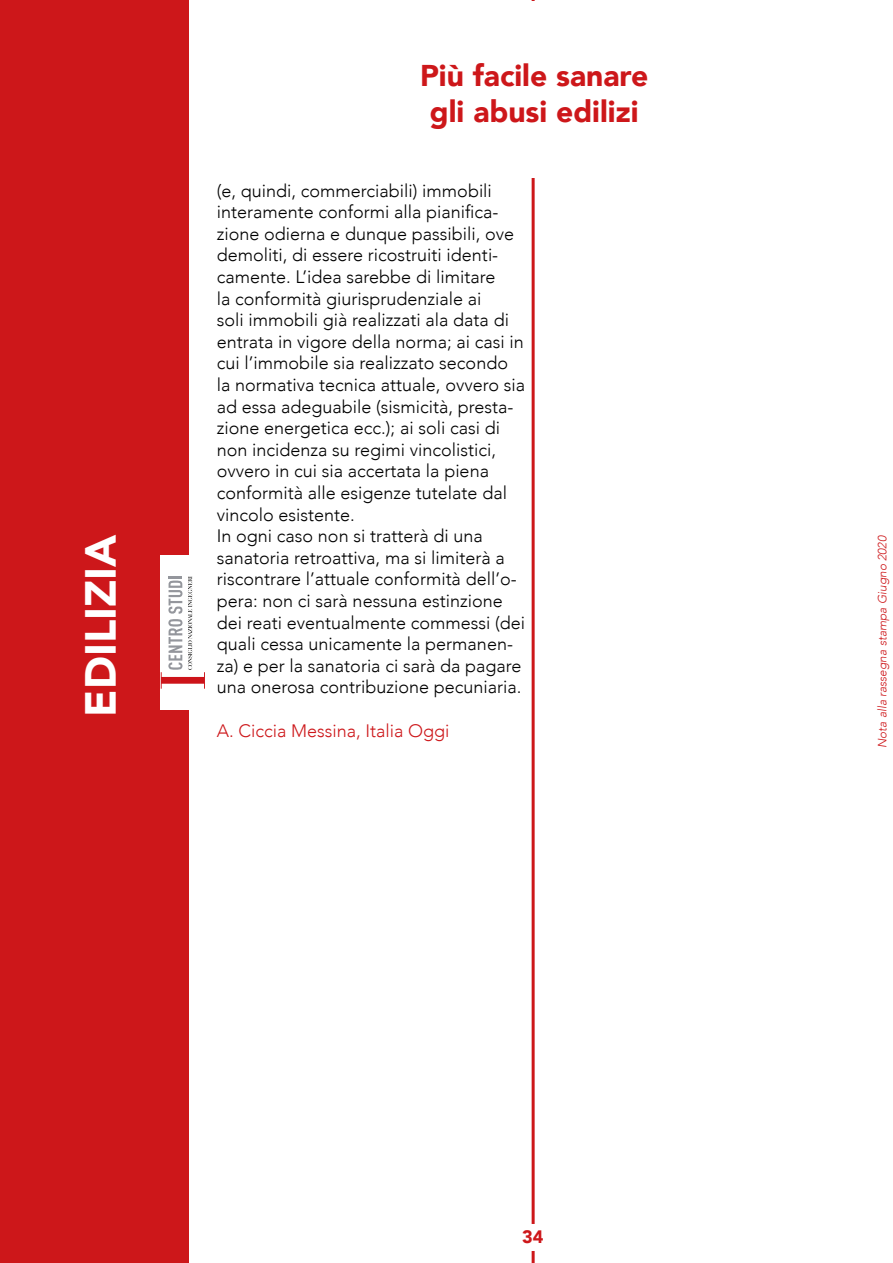
<style>
.page{position:relative;width:893px;height:1263px;background:#fff}
.page>*{position:absolute;margin:0;border:0;box-sizing:border-box;transform-origin:0 0}
.t1{font:900 43.5px "Avenir";color:#fff}
.t2{font:900 30px/36px "Avenir";color:#cd171a;text-align:center}
.t3{font:300 18px/21.6px "Avenir";color:#000}
.t4{font:300 18px "Avenir";color:#cd171a}
.t5{font:900 18px "Avenir";color:#cd171a}
.t6{font:italic 300 12px "Avenir";color:#cd171a}
</style>
<div class="page">
<hr style="left:532px;top:0;width:3px;height:1263px;background:#cd171a">
<div style="left:0;top:0;width:188px;height:1263px;background:#cd171a"></div>
<div style="left:489px;top:1px;width:72px;height:12px;background:#fff"></div>
<div style="left:516px;top:1225px;width:33px;height:25px;background:#fff"></div>
<div style="left:495px;top:166px;width:73px;height:12px;background:#fff"></div>
<div style="left:161px;top:555px;width:56px;height:155px;background:#fff"></div>
<svg style="left:161px;top:576px;width:44px;height:113px"></svg>
<div style="left:220px;top:13px;width:629px;height:153px;background:#fff"></div>
<h1 class="t1" style="left:63px;top:717px;width:184px;rotate:-90deg">EDILIZIA</h1>
<h2 class="t2" style="left:420px;top:57px;width:230px">Più facile sanare gli abusi edilizi</h2>
<p class="t3" style="left:217px;top:180px;width:310px">(e, quindi, commerciabili) immobili interamente conformi alla pianifica&shy;zione odierna e dunque passibili, ove demoliti, di essere ricostruiti identi&shy;camente. L’idea sarebbe di limitare<br>la conformità giurisprudenziale ai<br>soli immobili già realizzati ala data di entrata in vigore della norma; ai casi in cui l’immobile sia realizzato secondo la normativa tecnica attuale, ovvero sia ad essa adeguabile (sismicità, presta&shy;zione energetica ecc.); ai soli casi di non incidenza su regimi vincolistici, ovvero in cui sia accertata la piena conformità alle esigenze tutelate dal vincolo esistente.<br>In ogni caso non si tratterà di una sanatoria retroattiva, ma si limiterà a riscontrare l’attuale conformità dell’o&shy;pera: non ci sarà nessuna estinzione dei reati eventualmente commessi (dei quali cessa unicamente la permanen&shy;za) e per la sanatoria ci sarà da pagare una onerosa contribuzione pecuniaria.</p>
<p class="t4" style="left:217px;top:720px;width:234px">A. Ciccia Messina, Italia Oggi</p>
<p class="t5" style="left:522px;top:1222px;width:23px">34</p>
<p class="t6" style="left:875px;top:748px;width:214px;rotate:-90deg">Nota alla rassegna stampa Giugno 2020</p>
</div>
